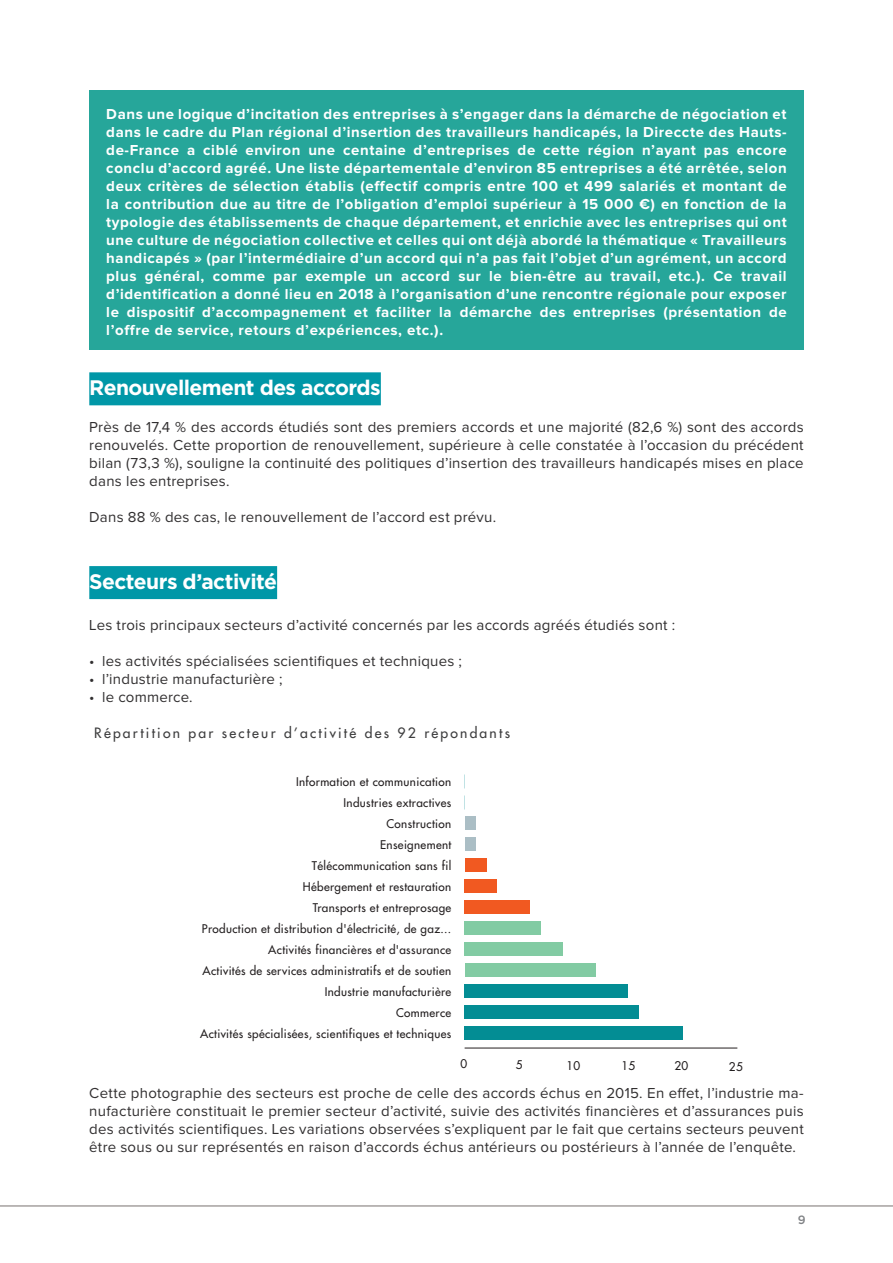
<style>
.page{position:relative;width:893px;height:1263px;background:#fff}
.page>*{position:absolute;margin:0;border:0;box-sizing:border-box;transform-origin:0 0}
._02_TITRE{font:700 21px "Gotham";letter-spacing:-.03em;color:#fff}
.exemple_courant{font:700 15px/18px "Proxima Nova";letter-spacing:.04em;color:#fff;text-align:justify}
.TEXTE_COURANT{font:15px/18px "Proxima Nova";letter-spacing:.015em;color:#312f30;text-align:justify}
.t1{font:13.95px "Futura";letter-spacing:.16em;color:#3e3e3f}
.t2{font:500 12px "Gotham";color:#808285}
.t3{font:11.7px "Futura";letter-spacing:.03em;color:#231f20}
</style>
<div class="page">
<div style="left:89px;top:90px;width:715px;height:259px;background:#26a69a"></div>
<div style="left:89px;top:372px;width:292px;height:33px;background:#0097a7"></div>
<div style="left:89px;top:566px;width:188px;height:33px;background:#0097a7"></div>
<hr style="left:465px;top:1048px;width:272px;height:1px;background:#231f20">
<div style="left:465px;top:816px;width:10px;height:14px;background:#abbec5"></div>
<div style="left:465px;top:837px;width:10px;height:14px;background:#abbec5"></div>
<div style="left:465px;top:858px;width:21px;height:14px;background:#f15921"></div>
<div style="left:465px;top:879px;width:32px;height:14px;background:#f15921"></div>
<div style="left:465px;top:900px;width:65px;height:14px;background:#f15921"></div>
<div style="left:465px;top:921px;width:76px;height:14px;background:#82cba3"></div>
<div style="left:465px;top:942px;width:98px;height:14px;background:#82cba3"></div>
<div style="left:465px;top:963px;width:130px;height:14px;background:#82cba3"></div>
<div style="left:465px;top:984px;width:163px;height:14px;background:#038d94"></div>
<div style="left:465px;top:1005px;width:174px;height:14px;background:#038d94"></div>
<div style="left:465px;top:1026px;width:218px;height:14px;background:#038d94"></div>
<hr style="left:0;top:1206px;width:893px;height:1px;background:#79716f">
<p class="exemple_courant" style="left:106px;top:105px;width:682px">Dans une logique d’incitation des entreprises à s’engager dans la démarche de négociation et dans le cadre du Plan régional d’insertion des travailleurs handicapés, la Direccte des Hauts&shy;de-France a ciblé environ une centaine d’entreprises de cette région n’ayant pas encore conclu d’accord agréé. Une liste départementale d’environ 85 entreprises a été arrêtée, selon deux critères de sélection établis (effectif compris entre 100 et 499 salariés et montant de la contribution due au titre de l’obligation d’emploi supérieur à 15 000 €) en fonction de la typologie des établissements de chaque département, et enrichie avec les entreprises qui ont une culture de négociation collective et celles qui ont déjà abordé la thématique « Travailleurs handicapés » (par l’intermédiaire d’un accord qui n’a pas fait l’objet d’un agrément, un accord plus général, comme par exemple un accord sur le bien-être au travail, etc.). Ce travail d’identification a donné lieu en 2018 à l’organisation d’une rencontre régionale pour exposer le dispositif d’accompagnement et faciliter la démarche des entreprises (présentation de l’offre de service, retours d’expériences, etc.).</p>
<p class="_02_TITRE" style="left:89px;top:373px;width:293px">Renouvellement des accords</p>
<p class="TEXTE_COURANT" style="left:89px;top:419px;width:716px">Près de 17,4 % des accords étudiés sont des premiers accords et une majorité (82,6 %) sont des accords renouvelés. Cette proportion de renouvellement, supérieure à celle constatée à l’occasion du précédent bilan (73,3 %), souligne la continuité des politiques d’insertion des travailleurs handicapés mises en place dans les entreprises.</p>
<p class="TEXTE_COURANT" style="left:89px;top:509px;width:408px">Dans 88 % des cas, le renouvellement de l’accord est prévu.</p>
<p class="_02_TITRE" style="left:89px;top:567px;width:189px">Secteurs d’activité</p>
<p class="TEXTE_COURANT" style="left:89px;top:617px;width:587px">Les trois principaux secteurs d’activité concernés par les accords agréés étudiés sont :</p>
<p class="TEXTE_COURANT" style="left:89px;top:653px;width:374px">• les activités spécialisées scientifiques et techniques ;</p>
<p class="TEXTE_COURANT" style="left:89px;top:671px;width:195px">• l’industrie manufacturière ;</p>
<p class="TEXTE_COURANT" style="left:89px;top:689px;width:105px">• le commerce.</p>
<p class="t1" style="left:94px;top:723px;width:417px">Répartition par secteur d’activité des 92 répondants</p>
<p class="t3" style="left:296px;top:774px;width:157px">Information et communication</p>
<p class="t3" style="left:344px;top:795px;width:109px">Industries extractives</p>
<p class="t3" style="left:387px;top:816px;width:66px">Construction</p>
<p class="t3" style="left:380px;top:837px;width:73px">Enseignement</p>
<p class="t3" style="left:312px;top:858px;width:141px">Télécommunication sans fil</p>
<p class="t3" style="left:303px;top:879px;width:150px">Hébergement et restauration</p>
<p class="t3" style="left:313px;top:900px;width:140px">Transports et entreprosage</p>
<p class="t3" style="left:202px;top:921px;width:251px">Production et distribution d'électricité, de gaz...</p>
<p class="t3" style="left:268px;top:942px;width:185px">Activités financières et d'assurance</p>
<p class="t3" style="left:203px;top:963px;width:250px">Activités de services administratifs et de soutien</p>
<p class="t3" style="left:325px;top:984px;width:128px">Industrie manufacturière</p>
<p class="t3" style="left:396px;top:1005px;width:57px">Commerce</p>
<p class="t3" style="left:200px;top:1026px;width:253px">Activités spécialisées, scientifiques et techniques</p>
<p class="t3" style="left:460px;top:1056px;width:8px">0</p>
<p class="t3" style="left:516px;top:1057px;width:8px">5</p>
<p class="t3" style="left:566px;top:1058px;width:15px">10</p>
<p class="t3" style="left:621px;top:1058px;width:15px">15</p>
<p class="t3" style="left:674px;top:1058px;width:15px">20</p>
<p class="t3" style="left:729px;top:1059px;width:15px">25</p>
<p class="TEXTE_COURANT" style="left:89px;top:1085px;width:716px">Cette photographie des secteurs est proche de celle des accords échus en 2015. En effet, l’industrie ma&shy;nufacturière constituait le premier secteur d’activité, suivie des activités financières et d’assurances puis des activités scientifiques. Les variations observées s’expliquent par le fait que certains secteurs peuvent être sous ou sur représentés en raison d’accords échus antérieurs ou postérieurs à l’année de l’enquête.</p>
<p class="t2" style="left:798px;top:1212px;width:9px">9</p>
</div>
